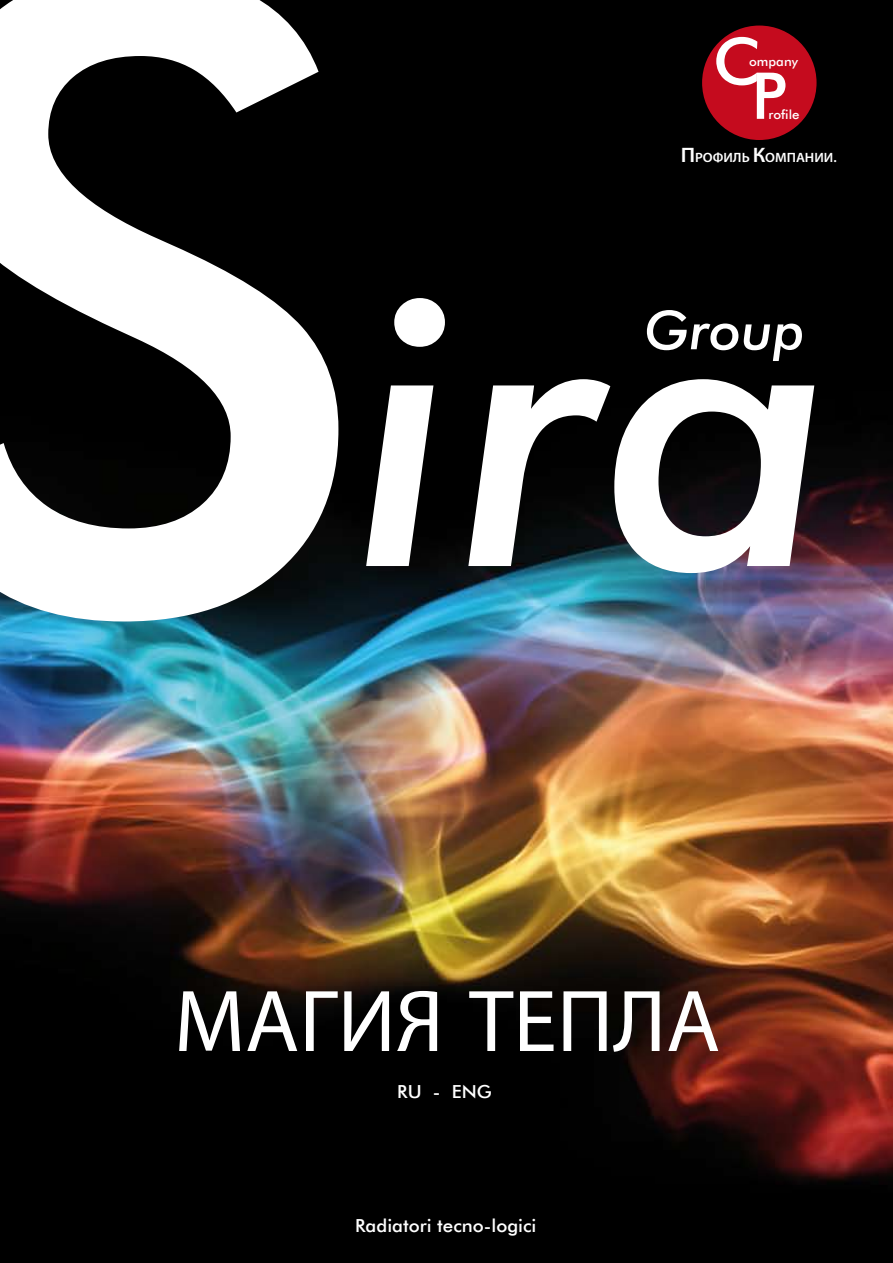
<style>
.page{position:relative;width:893px;height:1263px;background:#fff}
.page>*{position:absolute;margin:0;border:0;box-sizing:border-box;transform-origin:0 0}
.t1{font:500 870px "Futura BT";color:#fff;scale:1.04 1}
.t2{font:italic 500 390px "Futura BT";color:#fff;scale:1.04 1}
.t3{font:88.5px "Myriad Pro";color:#fff}
.t4{font:500 64.65px "Futura BT";color:#fff;scale:1.04 1}
.t5{font:italic 500 53.55px "Futura BT";color:#fff;scale:1.04 1}
.t6{font:500 18px "Futura BT";color:#fff;scale:1.04 1}
.t7{font:600 13.5px "Myriad Pro";color:#fff;scale:1.04 1}
.t8{font:500 12.75px "Futura BT";color:#fff;scale:1.04 1}
.s1{font-size:21px}
</style>
<div class="page">
<img style="left:0;top:0;width:893px;height:1263px">
<div style="left:702px;top:26px;width:114px;height:114px;background:#c50b1e;border-radius:50%"></div>
<h1 class="t1" style="left:-117px;top:-233px;width:479px">S</h1>
<h3 class="t4" style="left:713px;top:22px;width:48px">C</h3>
<p class="t8" style="left:749px;top:54px;width:48px">ompany</p>
<p class="t8" style="left:768px;top:107px;width:31px">rofile</p>
<h3 class="t4" style="left:751px;top:57px;width:36px">P</h3>
<p class="t7" style="left:681px;top:149px;width:151px"><span class="s1">П</span>РОФИЛЬ <span class="s1">К</span>ОМПАНИИ.</p>
<h2 class="t2" style="left:354px;top:190px;width:465px">ira</h2>
<h3 class="t5" style="left:644px;top:298px;width:156px">Group</h3>
<h3 class="t3" style="left:174px;top:967px;width:548px">МAГИЯ ТЕПЛА</h3>
<p class="t6" style="left:397px;top:1081px;width:92px">RU - ENG</p>
<p class="t6" style="left:355px;top:1215px;width:176px">Radiatori tecno-logici</p>
</div>
